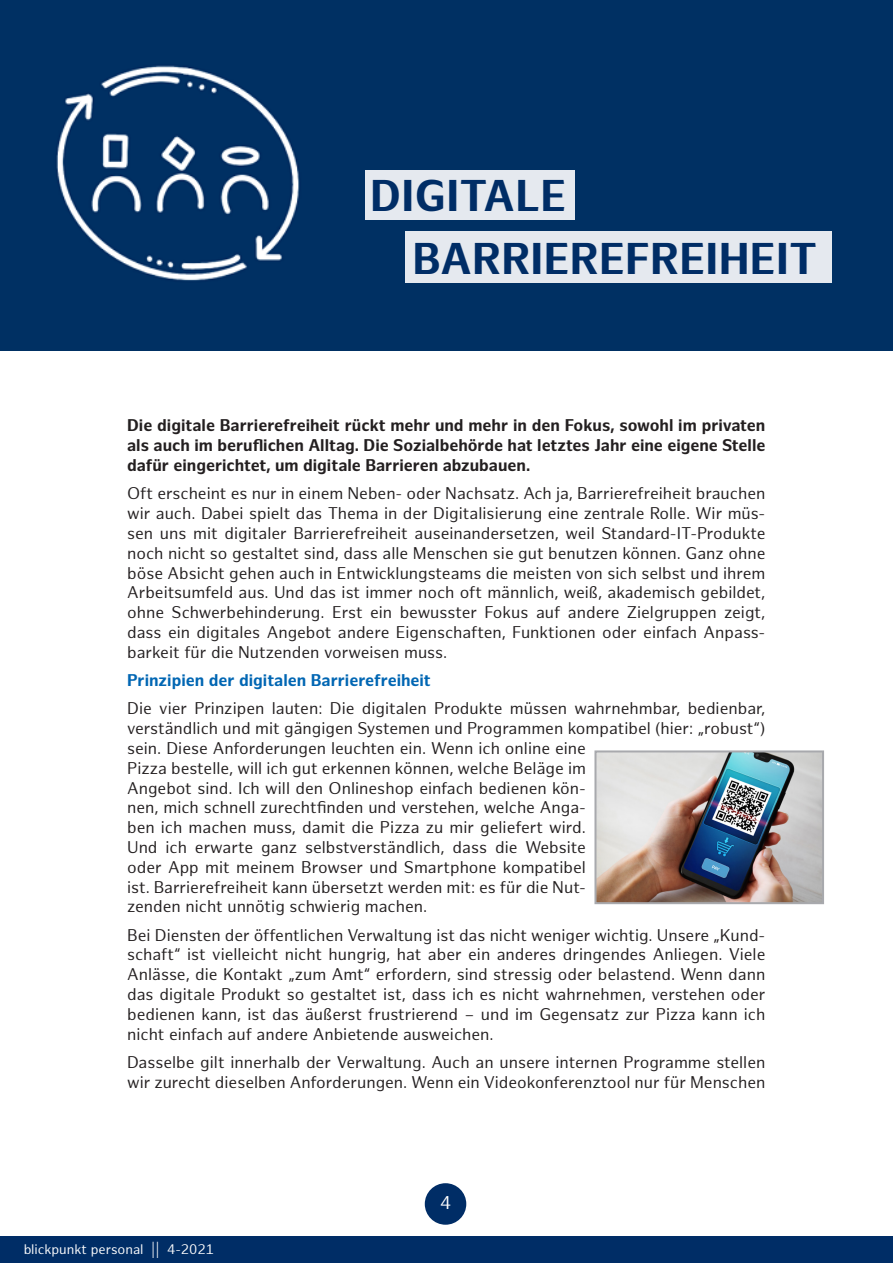
<style>
.page{position:relative;width:893px;height:1263px;background:#fff}
.page>*{position:absolute;margin:0;border:0;box-sizing:border-box;transform-origin:0 0}
.HHSans_11p_schwarz_l{font:700 43.2px "Hamburg Sans";letter-spacing:.01em;color:#002d66}
.t1{font:18px "Hamburg Sans";color:#fff}
.HHSans_11p_schwarz{font:16.5px/19.8px "Hamburg Sans";color:#231f20;text-align:justify}
.HHSans_11p_schwarz-2{font:700 16.5px/19.8px "Hamburg Sans";color:#231f20;text-align:justify}
.HHSans_11p_schwarz-3{font:700 16.5px "Hamburg Sans";color:#0166b3}
.t2{font:13.5px "Hamburg Sans";color:#fff}
</style>
<div class="page">
<div style="left:0;top:1236px;width:893px;height:27px;background:#002d66"></div>
<div style="left:425px;top:1183px;width:41px;height:42px;background:#002d66;border-radius:50%"></div>
<div style="left:0;top:0;width:893px;height:350px;background:#003063"></div>
<img style="left:597px;top:753px;width:224px;height:148px">
<div style="left:594px;top:750px;width:230px;height:154px;border:2px solid #a8a9ad"></div>
<div style="left:365px;top:170px;width:210px;height:50px;background:#e5e9ef"></div>
<div style="left:405px;top:232px;width:426px;height:51px;background:#e5e9ef"></div>
<p class="HHSans_11p_schwarz_l" style="left:370px;top:171px;width:197px">DIGITALE</p>
<p class="HHSans_11p_schwarz_l" style="left:412px;top:234px;width:407px">BARRIEREFREIHEIT</p>
<p class="HHSans_11p_schwarz-2" style="left:127px;top:416px;width:640px">Die digitale Barrierefreiheit rückt mehr und mehr in den Fokus, sowohl im privaten als auch im beruflichen Alltag. Die Sozialbehörde hat letztes Jahr eine eigene Stelle dafür eingerichtet, um digitale Barrieren abzubauen.</p>
<p class="HHSans_11p_schwarz" style="left:127px;top:484px;width:640px">Oft erscheint es nur in einem Neben- oder Nachsatz. Ach ja, Barrierefreiheit brauchen wir auch. Dabei spielt das Thema in der Digitalisierung eine zentrale Rolle. Wir müs&shy;sen uns mit digitaler Barrierefreiheit auseinandersetzen, weil Standard-IT-Produkte noch nicht so gestaltet sind, dass alle Menschen sie gut benutzen können. Ganz ohne böse Absicht gehen auch in Entwicklungsteams die meisten von sich selbst und ihrem Arbeitsumfeld aus. Und das ist immer noch oft männlich, weiß, akademisch gebildet, ohne Schwerbehinderung. Erst ein bewusster Fokus auf andere Zielgruppen zeigt, dass ein digitales Angebot andere Eigenschaften, Funktionen oder einfach Anpass&shy;barkeit für die Nutzenden vorweisen muss.</p>
<p class="HHSans_11p_schwarz-3" style="left:127px;top:671px;width:305px">Prinzipien der digitalen Barrierefreiheit</p>
<p class="HHSans_11p_schwarz" style="left:127px;top:699px;width:640px;text-align:left">Die vier Prinzipen lauten: Die digitalen Produkte müssen wahrnehmbar, bedienbar, verständlich und mit gängigen Systemen und Programmen kompatibel (hier: „robust“) sein. Diese Anforderungen leuchten ein. Wenn ich online eine<br>Pizza bestelle, will ich gut erkennen können, welche Beläge im<br>Angebot sind. Ich will den Onlineshop einfach bedienen kön-<br>nen, mich schnell zurechtfinden und verstehen, welche Anga-<br>ben ich machen muss, damit die Pizza zu mir geliefert wird.<br>Und ich erwarte ganz selbstverständlich, dass die Website<br>oder App mit meinem Browser und Smartphone kompatibel<br>ist. Barrierefreiheit kann übersetzt werden mit: es für die Nut-<br>zenden nicht unnötig schwierig machen.</p>
<p class="HHSans_11p_schwarz" style="left:127px;top:925px;width:640px">Bei Diensten der öffentlichen Verwaltung ist das nicht weniger wichtig. Unsere „Kund&shy;schaft“ ist vielleicht nicht hungrig, hat aber ein anderes dringendes Anliegen. Viele Anlässe, die Kontakt „zum Amt“ erfordern, sind stressig oder belastend. Wenn dann das digitale Produkt so gestaltet ist, dass ich es nicht wahrnehmen, verstehen oder bedienen kann, ist das äußerst frustrierend – und im Gegensatz zur Pizza kann ich nicht einfach auf andere Anbietende ausweichen.</p>
<p class="HHSans_11p_schwarz" style="left:127px;top:1053px;width:640px">Dasselbe gilt innerhalb der Verwaltung. Auch an unsere internen Programme stellen wir zurecht dieselben Anforderungen. Wenn ein Videokonferenztool nur für Menschen</p>
<p class="t2" style="left:23px;top:1241px;width:192px">blickpunkt personal || 4-2021</p>
<p class="t1" style="left:440px;top:1192px;width:13px">4</p>
</div>
